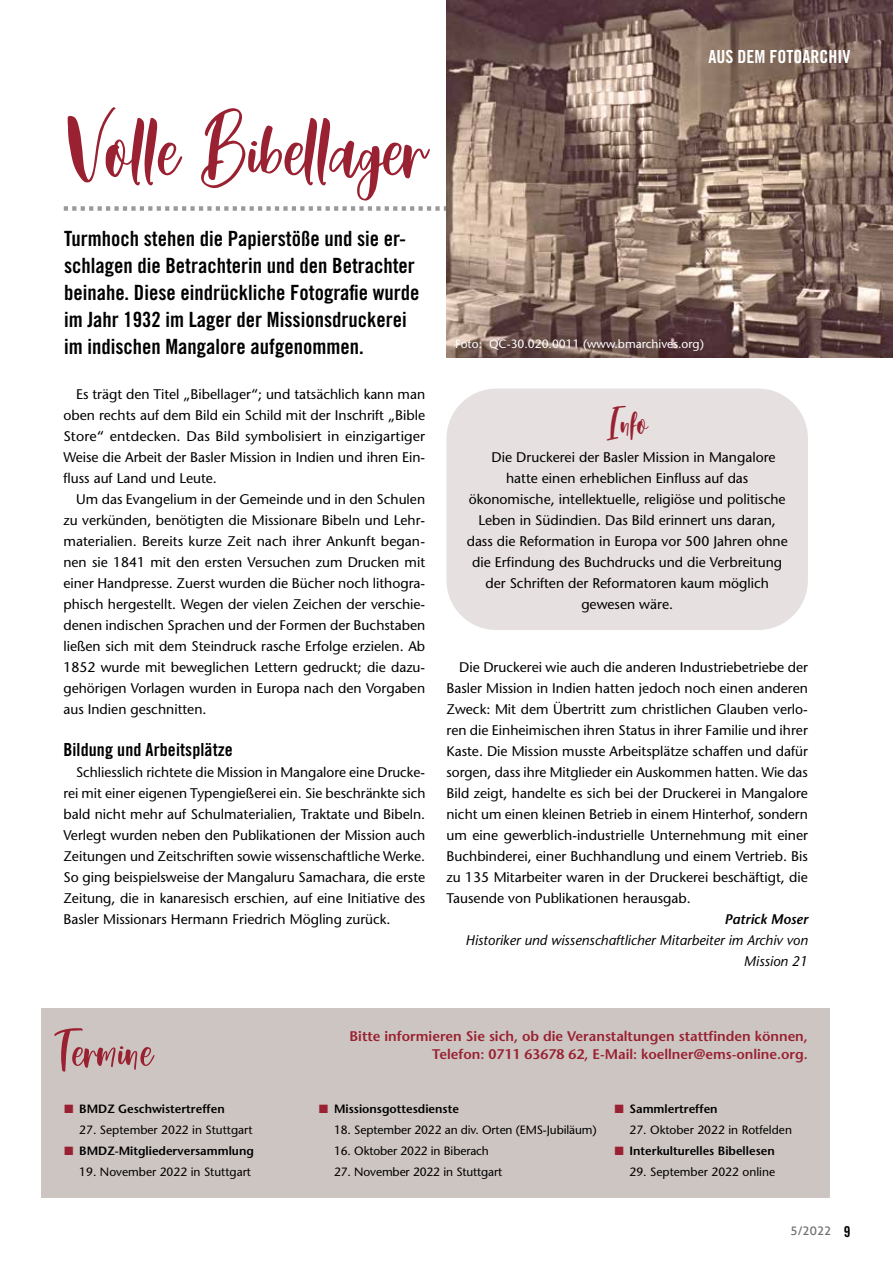
<style>
.page{position:relative;width:893px;height:1263px;background:#fff}
.page>*{position:absolute;margin:0;border:0;box-sizing:border-box;transform-origin:0 0}
.t1{font:90px "Morning Glory";letter-spacing:-.005em;color:#992131}
.t2{font:52.05px "Morning Glory";color:#992131}
.t3{font:36px "Morning Glory";color:#992131}
.t4{font:21px/27px "Trade Gothic LT Std Bd Cn 20";color:#000}
.t5{font:18px "Trade Gothic LT Std Bd Cn 20";letter-spacing:.005em;color:#000}
.t6{font:18px "Trade Gothic LT Std Bd Cn 20";color:#fff}
.t7{font:13.95px/21px "Stone Sans";color:#000;text-align:justify}
.t8{font:600 13.95px/18px "Stone Sans";color:#992131;text-align:right}
.t9{font:italic 13.95px/21px "Stone Sans";color:#000;text-align:right}
.t10{font:italic 600 13.95px "Stone Sans";color:#000}
.t11{font:12px "Stone Sans";color:#000}
.t12{font:600 12px "Stone Sans";color:#000}
.t13{font:12px "Stone Sans";color:#fff}
.t14{font:12px "Aller";color:#706f6f}
.s1{font-family:"Arial";font-weight:400;font-size:18px;color:#992131}
.s2{font-family:"Trade Gothic LT Std Bd Cn 20";font-size:15px;color:#000}
</style>
<div class="page">
<svg style="left:64px;top:206px;width:382px;height:5px"></svg>
<img style="left:446px;top:0;width:447px;height:357px">
<div style="left:41px;top:1008px;width:788px;height:189px;background:#cdc5c2"></div>
<div style="left:446px;top:389px;width:362px;height:241px;background:#e6e1e0;border-radius:50px"></div>
<p class="t6" style="left:708px;top:46px;width:143px">AUS DEM FOTOARCHIV</p>
<h1 class="t1" style="left:68px;top:93px;width:360px">Volle Bibellager</h1>
<h3 class="t4" style="left:64px;top:225px;width:357px">Turmhoch stehen die Papierstöße und sie er&shy;schlagen die Betrachterin und den Betrachter beinahe. Diese eindrückliche Fotografie wurde im Jahr 1932 im Lager der Missionsdruckerei im indischen Mangalore aufgenommen.</h3>
<p class="t7" style="left:63px;top:384px;width:363px;text-indent:13px">Es trägt den Titel „Bibellager“; und tatsächlich kann man oben rechts auf dem Bild ein Schild mit der Inschrift „Bible Store“ entdecken. Das Bild symbolisiert in einzigartiger Weise die Arbeit der Basler Mission in Indien und ihren Ein&shy;fluss auf Land und Leute.</p>
<p class="t7" style="left:63px;top:489px;width:363px;text-indent:13px">Um das Evangelium in der Gemeinde und in den Schulen zu verkünden, benötigten die Missionare Bibeln und Lehr&shy;materialien. Bereits kurze Zeit nach ihrer Ankunft began&shy;nen sie 1841 mit den ersten Versuchen zum Drucken mit einer Handpresse. Zuerst wurden die Bücher noch lithogra&shy;phisch hergestellt. Wegen der vielen Zeichen der verschie&shy;denen indischen Sprachen und der Formen der Buchstaben ließen sich mit dem Steindruck rasche Erfolge erzielen. Ab 1852 wurde mit beweglichen Lettern gedruckt; die dazu&shy;gehörigen Vorlagen wurden in Europa nach den Vorgaben aus Indien geschnitten.</p>
<p class="t5" style="left:63px;top:739px;width:171px">Bildung und Arbeitsplätze</p>
<p class="t7" style="left:63px;top:762px;width:364px;text-indent:13px">Schliesslich richtete die Mission in Mangalore eine Drucke&shy;rei mit einer eigenen Typengießerei ein. Sie beschränkte sich bald nicht mehr auf Schulmaterialien, Traktate und Bibeln.<br>Verlegt wurden neben den Publikationen der Mission auch Zeitungen und Zeitschriften sowie wissenschaftliche Werke.<br>So ging beispielsweise der Mangaluru Samachara, die erste Zeitung, die in kanaresisch erschien, auf eine Initiative des Basler Missionars Hermann Friedrich Mögling zurück.</p>
<p class="t13" style="left:455px;top:337px;width:250px">Foto: QC-30.020.0011 (www.bmarchives.org)</p>
<h3 class="t3" style="left:607px;top:401px;width:43px">Info</h3>
<p class="t7" style="left:492px;top:447px;width:286px">Die Druckerei der Basler Mission in Mangalore</p>
<p class="t7" style="left:506px;top:468px;width:244px">hatte einen erheblichen Einfluss auf das</p>
<p class="t7" style="left:469px;top:489px;width:318px">ökonomische, intellektuelle, religiöse und politische</p>
<p class="t7" style="left:478px;top:510px;width:299px">Leben in Südindien. Das Bild erinnert uns daran,</p>
<p class="t7" style="left:467px;top:531px;width:323px">dass die Reformation in Europa vor 500 Jahren ohne</p>
<p class="t7" style="left:472px;top:552px;width:311px">die Erfindung des Buchdrucks und die Verbreitung</p>
<p class="t7" style="left:485px;top:573px;width:285px">der Schriften der Reformatoren kaum möglich</p>
<p class="t7" style="left:581px;top:594px;width:93px">gewesen wäre.</p>
<p class="t7" style="left:446px;top:657px;width:363px;text-indent:13px">Die Druckerei wie auch die anderen Industriebetriebe der Basler Mission in Indien hatten jedoch noch einen anderen Zweck: Mit dem Übertritt zum christlichen Glauben verlo&shy;ren die Einheimischen ihren Status in ihrer Familie und ihrer Kaste. Die Mission musste Arbeitsplätze schaffen und dafür sorgen, dass ihre Mitglieder ein Auskommen hatten. Wie das Bild zeigt, handelte es sich bei der Druckerei in Mangalore nicht um einen kleinen Betrieb in einem Hinterhof, sondern um eine gewerblich-industrielle Unternehmung mit einer Buchbinderei, einer Buchhandlung und einem Vertrieb. Bis zu 135 Mitarbeiter waren in der Druckerei beschäftigt, die Tausende von Publikationen herausgab.</p>
<p class="t10" style="left:724px;top:911px;width:85px">Patrick Moser</p>
<p class="t9" style="left:465px;top:930px;width:344px">Historiker und wissenschaftlicher Mitarbeiter im Archiv von<br>Mission 21</p>
<h2 class="t2" style="left:54px;top:1018px;width:99px">Termine</h2>
<p class="t12" style="left:63px;top:1102px;width:163px"><span class="s1">■</span> BMDZ Geschwistertreffen</p>
<p class="t11" style="left:79px;top:1123px;width:175px">27. September 2022 in Stuttgart</p>
<p class="t12" style="left:63px;top:1144px;width:192px"><span class="s1">■</span> BMDZ-Mitgliederversammlung</p>
<p class="t11" style="left:79px;top:1165px;width:173px">19. November 2022 in Stuttgart</p>
<p class="t8" style="left:350px;top:1027px;width:460px">Bitte informieren Sie sich, ob die Veranstaltungen stattfinden können,<br>Telefon: 0711 63678 62, E-Mail: koellner@ems-online.org.</p>
<p class="t12" style="left:318px;top:1102px;width:142px"><span class="s1">■</span> Missionsgottesdienste</p>
<p class="t11" style="left:334px;top:1123px;width:264px">18. September 2022 an div. Orten (EMS-Jubiläum)</p>
<p class="t11" style="left:334px;top:1144px;width:156px">16. Oktober 2022 in Biberach</p>
<p class="t11" style="left:334px;top:1165px;width:170px">27. November 2022 in Stuttgart</p>
<p class="t12" style="left:614px;top:1102px;width:106px"><span class="s1">■</span> Sammlertreffen</p>
<p class="t11" style="left:629px;top:1123px;width:164px">27. Oktober 2022 in Rotfelden</p>
<p class="t12" style="left:614px;top:1144px;width:163px"><span class="s1">■</span> Interkulturelles Bibellesen</p>
<p class="t11" style="left:629px;top:1165px;width:147px">29. September 2022 online</p>
<p class="t14" style="left:790px;top:1223px;width:61px">5/2022 <span class="s2">9</span></p>
</div>
